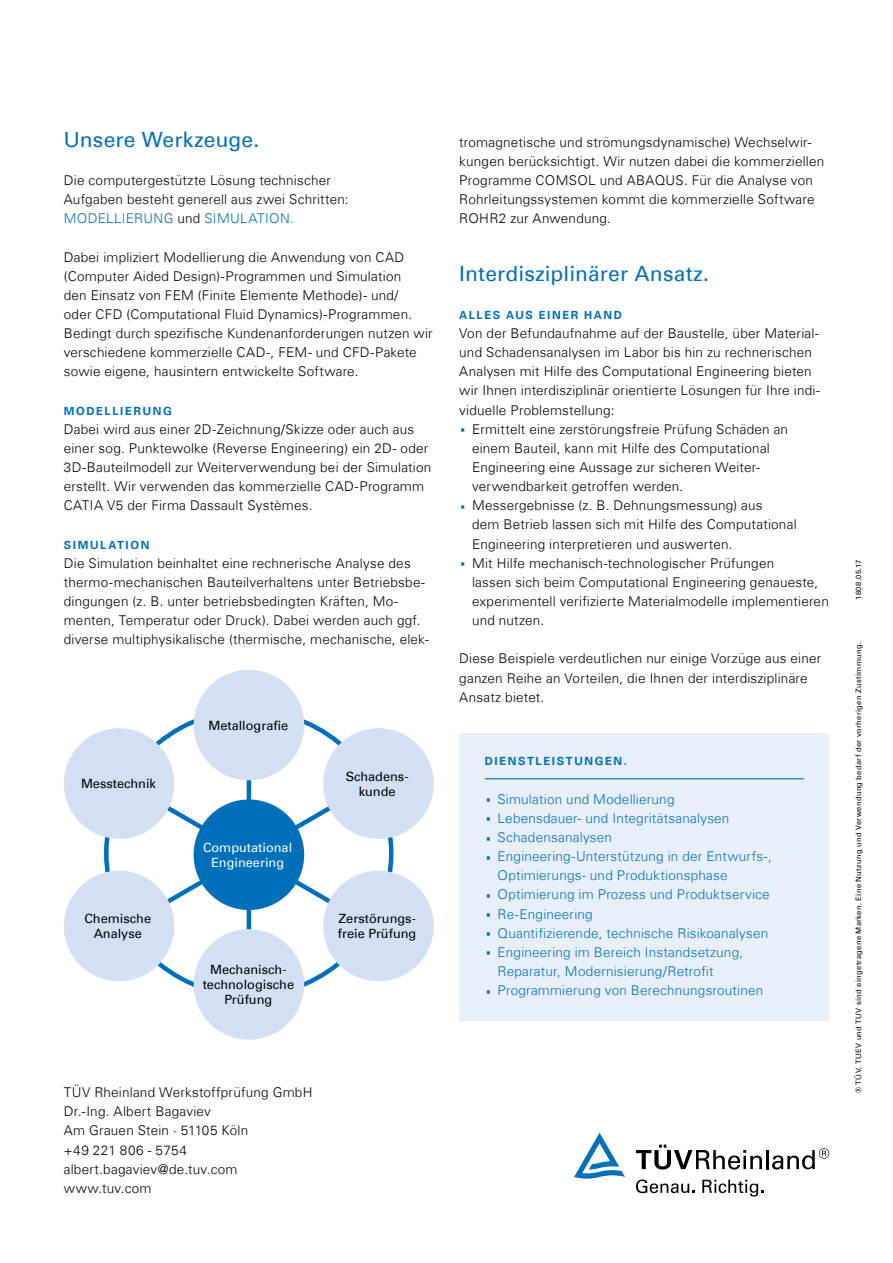
<style>
.page{position:relative;width:893px;height:1263px;background:#fff}
.page>*{position:absolute;margin:0;border:0;box-sizing:border-box;transform-origin:0 0}
.t1{font:21px "Univers Com 55 Roman";letter-spacing:.01em;color:#006fb9}
.t2{font:300 13.5px/19.2px "Univers Com 45";letter-spacing:.015em;color:#000}
.t3{font:300 13.5px "Univers Com 45";letter-spacing:.015em;color:#006fb9}
.t4{font:12.75px/15px "Univers Com 55 Roman";color:#000;text-align:center}
.t5{font:12.75px/15px "Univers Com 55 Roman";color:#fff;text-align:center}
.t6{font:700 11.25px "Univers Com 65";letter-spacing:.145em;color:#006fb9}
.t7{font:7.5px "Univers Com 55 Roman";letter-spacing:.05em;color:#000}
.s1{color:#006fb9}
.s2{font-family:"Univers Com 55 Roman";font-weight:400;font-size:27px;color:#006fb9}
.s3{font-family:"Univers Com 55 Roman";font-weight:400;font-size:27px}
</style>
<div class="page">
<svg style="left:121px;top:778px;width:256px;height:152px"></svg>
<div style="left:64px;top:728px;width:110px;height:111px;background:#d3dff3;border-radius:50%"></div>
<div style="left:323px;top:728px;width:111px;height:111px;background:#d3dff3;border-radius:50%"></div>
<div style="left:194px;top:799px;width:110px;height:111px;background:#006fb9;border-radius:50%"></div>
<div style="left:194px;top:670px;width:110px;height:110px;background:#d3dff3;border-radius:50%"></div>
<div style="left:194px;top:929px;width:110px;height:111px;background:#d3dff3;border-radius:50%"></div>
<div style="left:64px;top:871px;width:110px;height:110px;background:#d3dff3;border-radius:50%"></div>
<div style="left:323px;top:871px;width:111px;height:110px;background:#d3dff3;border-radius:50%"></div>
<div style="left:459px;top:733px;width:370px;height:287px;background:#e9eff9"></div>
<hr style="left:485px;top:778px;width:319px;height:1px;background:#006fb9">
<svg style="left:636px;top:1144px;width:126px;height:25px"></svg>
<hr style="left:766px;top:1150px;width:3px;height:19px;background:#000">
<svg style="left:772px;top:1148px;width:57px;height:21px"></svg>
<svg style="left:636px;top:1179px;width:58px;height:14px"></svg>
<svg style="left:702px;top:1180px;width:61px;height:16px"></svg>
<svg style="left:574px;top:1133px;width:51px;height:45px"></svg>
<h1 class="t1" style="left:64px;top:127px;width:197px">Unsere Werkzeuge.</h1>
<p class="t2" style="left:64px;top:171px;width:286px">Die computergestützte Lösung technischer<br>Aufgaben besteht generell aus zwei Schritten:<br><span class="s1">MODELLIERUNG</span> und <span class="s1">SIMULATION.</span></p>
<p class="t2" style="left:64px;top:247px;width:370px">Dabei impliziert Modellierung die Anwendung von CAD (Computer Aided Design)-Programmen und Simulation<br>den Einsatz von FEM (Finite Elemente Methode)- und/<br>oder CFD (Computational Fluid Dynamics)-Programmen.<br>Bedingt durch spezifische Kundenanforderungen nutzen wir verschiedene kommerzielle CAD-, FEM- und CFD-Pakete sowie eigene, hausintern entwickelte Software.</p>
<p class="t6" style="left:64px;top:404px;width:110px">MODELLIERUNG</p>
<p class="t2" style="left:64px;top:419px;width:369px">Dabei wird aus einer 2D-Zeichnung/Skizze oder auch aus einer sog. Punktewolke (Reverse Engineering) ein 2D- oder 3D-Bauteilmodell zur Weiterverwendung bei der Simulation erstellt. Wir verwenden das kommerzielle CAD-Programm CATIA V5 der Firma Dassault Systèmes.</p>
<p class="t6" style="left:64px;top:538px;width:87px">SIMULATION</p>
<p class="t2" style="left:64px;top:553px;width:366px">Die Simulation beinhaltet eine rechnerische Analyse des thermo-mechanischen Bauteilverhaltens unter Betriebsbe&shy;dingungen (z. B. unter betriebsbedingten Kräften, Mo&shy;menten, Temperatur oder Druck). Dabei werden auch ggf. diverse multiphysikalische (thermische, mechanische, elek-</p>
<p class="t4" style="left:208px;top:718px;width:81px">Metallografie</p>
<p class="t4" style="left:81px;top:776px;width:76px">Messtechnik</p>
<p class="t4" style="left:346px;top:769px;width:64px">Schadens&shy;kunde</p>
<p class="t5" style="left:203px;top:840px;width:91px">Computational<br>Engineering</p>
<p class="t4" style="left:84px;top:911px;width:68px">Chemische<br>Analyse</p>
<p class="t4" style="left:338px;top:911px;width:80px;text-align:left">Zerstörungs&shy;freie Prüfung</p>
<p class="t4" style="left:203px;top:962px;width:93px">Mechanisch&shy;technologische<br>Prüfung</p>
<p class="t2" style="left:64px;top:1083px;width:250px">TÜV Rheinland Werkstoffprüfung GmbH<br>Dr.-Ing. Albert Bagaviev<br>Am Grauen Stein · 51105 Köln<br>+49 221 806 - 5754 albert.bagaviev@de.tuv.com www.tuv.com</p>
<p class="t2" style="left:459px;top:132px;width:367px">tromagnetische und strömungsdynamische) Wechselwir&shy;kungen berücksichtigt. Wir nutzen dabei die kommerziellen Programme COMSOL und ABAQUS. Für die Analyse von Rohrleitungssystemen kommt die kommerzielle Software ROHR2 zur Anwendung.</p>
<h1 class="t1" style="left:459px;top:261px;width:251px">Interdisziplinärer Ansatz.</h1>
<p class="t6" style="left:459px;top:308px;width:164px">ALLES AUS EINER HAND</p>
<p class="t2" style="left:459px;top:324px;width:361px">Von der Befundaufnahme auf der Baustelle, über Material-</p>
<p class="t2" style="left:459px;top:343px;width:354px">und Schadensanalysen im Labor bis hin zu rechnerischen</p>
<p class="t2" style="left:459px;top:362px;width:354px">Analysen mit Hilfe des Computational Engineering bieten</p>
<p class="t2" style="left:459px;top:381px;width:362px">wir Ihnen interdisziplinär orientierte Lösungen für Ihre indi-</p>
<p class="t2" style="left:459px;top:400px;width:157px">viduelle Problemstellung:</p>
<p class="t2" style="left:459px;top:419px;width:330px"><span class="s2">·</span> Ermittelt eine zerstörungsfreie Prüfung Schäden an</p>
<p class="t2" style="left:472px;top:438px;width:299px">einem Bauteil, kann mit Hilfe des Computational</p>
<p class="t2" style="left:472px;top:458px;width:289px">Engineering eine Aussage zur sicheren Weiter-</p>
<p class="t2" style="left:472px;top:477px;width:213px">verwendbarkeit getroffen werden.</p>
<p class="t2" style="left:459px;top:496px;width:305px"><span class="s2">·</span> Messergebnisse (z. B. Dehnungsmessung) aus</p>
<p class="t2" style="left:472px;top:515px;width:326px">dem Betrieb lassen sich mit Hilfe des Computational</p>
<p class="t2" style="left:472px;top:534px;width:262px">Engineering interpretieren und auswerten.</p>
<p class="t2" style="left:459px;top:553px;width:316px"><span class="s2">·</span> Mit Hilfe mechanisch-technologischer Prüfungen</p>
<p class="t2" style="left:472px;top:572px;width:348px">lassen sich beim Computational Engineering genaueste,</p>
<p class="t2" style="left:472px;top:591px;width:358px">experimentell verifizierte Materialmodelle implementieren</p>
<p class="t2" style="left:472px;top:611px;width:74px">und nutzen.</p>
<p class="t2" style="left:459px;top:649px;width:363px">Diese Beispiele verdeutlichen nur einige Vorzüge aus einer ganzen Reihe an Vorteilen, die Ihnen der interdisziplinäre<br>Ansatz bietet.</p>
<p class="t6" style="left:485px;top:755px;width:144px">DIENSTLEISTUNGEN.</p>
<p class="t3" style="left:485px;top:791px;width:191px"><span class="s3">·</span> Simulation und Modellierung</p>
<p class="t3" style="left:485px;top:810px;width:246px"><span class="s3">·</span> Lebensdauer- und Integritätsanalysen</p>
<p class="t3" style="left:485px;top:829px;width:129px"><span class="s3">·</span> Schadensanalysen</p>
<p class="t3" style="left:485px;top:848px;width:289px"><span class="s3">·</span> Engineering-Unterstützung in der Entwurfs-,</p>
<p class="t3" style="left:497px;top:867px;width:232px">Optimierungs- und Produktionsphase</p>
<p class="t3" style="left:485px;top:886px;width:286px"><span class="s3">·</span> Optimierung im Prozess und Produktservice</p>
<p class="t3" style="left:485px;top:905px;width:110px"><span class="s3">·</span> Re-Engineering</p>
<p class="t3" style="left:485px;top:925px;width:285px"><span class="s3">·</span> Quantifizierende, technische Risikoanalysen</p>
<p class="t3" style="left:485px;top:944px;width:260px"><span class="s3">·</span> Engineering im Bereich Instandsetzung,</p>
<p class="t3" style="left:497px;top:963px;width:218px">Reparatur, Modernisierung/Retrofit</p>
<p class="t3" style="left:485px;top:982px;width:280px"><span class="s3">·</span> Programmierung von Berechnungsroutinen</p>
<p class="t7" style="left:854px;top:599px;width:42px;rotate:-90deg">1808.05.17</p>
<p class="t7" style="left:854px;top:1093px;width:452px;rotate:-90deg">® TÜV, TUEV und TUV sind eingetragene Marken. Eine Nutzung und Verwendung bedarf der vorherigen Zustimmung.</p>
</div>
